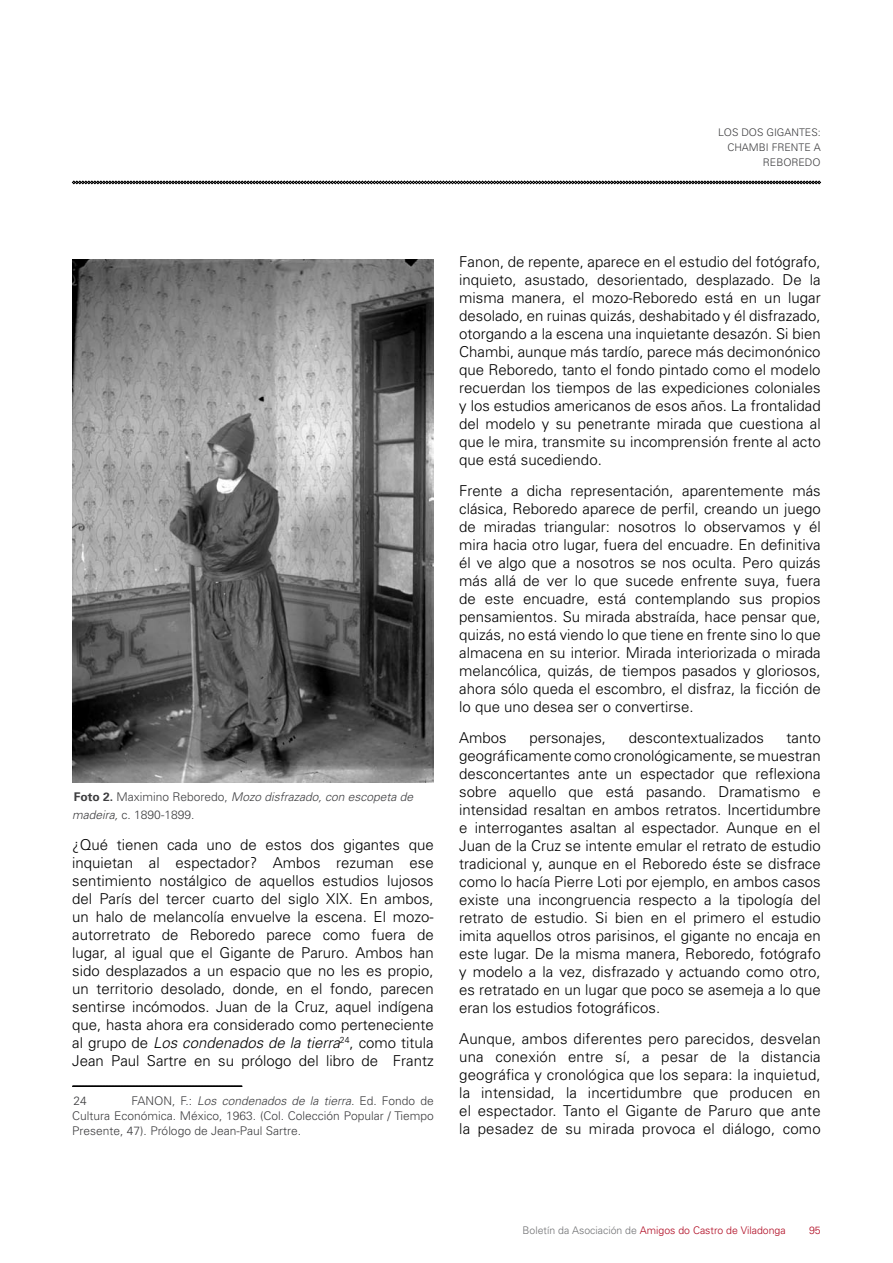
<style>
.page{position:relative;width:893px;height:1263px;background:#fff}
.page>*{position:absolute;margin:0;border:0;box-sizing:border-box;transform-origin:0 0}
.t1{font:300 15px/18px "Univers";color:#000;text-align:justify}
.t2{font:300 12px/15px "Univers";color:#3e3e40;text-align:justify}
.t3{font:italic 300 12px/18px "Univers";color:#3e3e40}
.t4{font:300 10.5px "Univers";color:#af071f}
.t5{font:300 10.5px/15px "Univers";color:#3e3e40;text-align:right}
.s1{font-weight:700;font-style:normal}
.s2{font-style:normal}
.s3{font-style:italic}
.s4{color:#707173}
</style>
<div class="page">
<svg style="left:72px;top:181px;width:749px;height:3px;background:#424242"></svg>
<img style="left:72px;top:260px;width:362px;height:522px">
<svg style="left:72px;top:1085px;width:171px;height:2px"></svg>
<p class="t5" style="left:718px;top:125px;width:104px">LOS DOS GIGANTES:<br>CHAMBI FRENTE A<br>REBOREDO</p>
<p class="t3" style="left:72px;top:788px;width:342px"><span class="s1">Foto 2.</span> <span class="s2">Maximino Reboredo,</span> Mozo disfrazado, con escopeta de madeira, <span class="s2">c. 1890-1899.</span></p>
<p class="t1" style="left:72px;top:835px;width:363px">¿Qué tienen cada uno de estos dos gigantes que inquietan al espectador? Ambos rezuman ese sentimiento nostálgico de aquellos estudios lujosos del París del tercer cuarto del siglo XIX. En ambos, un halo de melancolía envuelve la escena. El mozo&shy;autorretrato de Reboredo parece como fuera de lugar, al igual que el Gigante de Paruro. Ambos han sido desplazados a un espacio que no les es propio, un territorio desolado, donde, en el fondo, parecen sentirse incómodos. Juan de la Cruz, aquel indígena que, hasta ahora era considerado como perteneciente al grupo de <span class="s3">Los condenados de la tierra</span><sup>24</sup>, como titula Jean Paul Sartre en su prólogo del libro de Frantz</p>
<p class="t2" style="left:73px;top:1093px;width:15px">24</p>
<p class="t2" style="left:72px;top:1093px;width:363px;text-indent:59px">FANON, F.: <span class="s3">Los condenados de la tierra.</span> Ed. Fondo de Cultura Económica. México, 1963. (Col. Colección Popular / Tiempo Presente, 47). Prólogo de Jean-Paul Sartre.</p>
<p class="t1" style="left:459px;top:253px;width:363px">Fanon, de repente, aparece en el estudio del fotógrafo, inquieto, asustado, desorientado, desplazado. De la misma manera, el mozo-Reboredo está en un lugar desolado, en ruinas quizás, deshabitado y él disfrazado, otorgando a la escena una inquietante desazón. Si bien Chambi, aunque más tardío, parece más decimonónico que Reboredo, tanto el fondo pintado como el modelo recuerdan los tiempos de las expediciones coloniales y los estudios americanos de esos años. La frontalidad del modelo y su penetrante mirada que cuestiona al que le mira, transmite su incomprensión frente al acto que está sucediendo.</p>
<p class="t1" style="left:459px;top:481px;width:363px">Frente a dicha representación, aparentemente más clásica, Reboredo aparece de perfil, creando un juego de miradas triangular: nosotros lo observamos y él mira hacia otro lugar, fuera del encuadre. En definitiva él ve algo que a nosotros se nos oculta. Pero quizás más allá de ver lo que sucede enfrente suya, fuera de este encuadre, está contemplando sus propios pensamientos. Su mirada abstraída, hace pensar que, quizás, no está viendo lo que tiene en frente sino lo que almacena en su interior. Mirada interiorizada o mirada melancólica, quizás, de tiempos pasados y gloriosos, ahora sólo queda el escombro, el disfraz, la ficción de lo que uno desea ser o convertirse.</p>
<p class="t1" style="left:459px;top:728px;width:49px">Ambos</p>
<p class="t1" style="left:529px;top:728px;width:78px">personajes,</p>
<p class="t1" style="left:629px;top:728px;width:137px">descontextualizados</p>
<p class="t1" style="left:459px;top:728px;width:363px;text-indent:327px">tanto geográficamente como cronológicamente, se muestran desconcertantes ante un espectador que reflexiona sobre aquello que está pasando. Dramatismo e intensidad resaltan en ambos retratos. Incertidumbre e interrogantes asaltan al espectador. Aunque en el Juan de la Cruz se intente emular el retrato de estudio tradicional y, aunque en el Reboredo éste se disfrace como lo hacía Pierre Loti por ejemplo, en ambos casos existe una incongruencia respecto a la tipología del retrato de estudio. Si bien en el primero el estudio imita aquellos otros parisinos, el gigante no encaja en este lugar. De la misma manera, Reboredo, fotógrafo y modelo a la vez, disfrazado y actuando como otro, es retratado en un lugar que poco se asemeja a lo que eran los estudios fotográficos.</p>
<p class="t1" style="left:459px;top:1029px;width:363px">Aunque, ambos diferentes pero parecidos, desvelan una conexión entre sí, a pesar de la distancia geográfica y cronológica que los separa: la inquietud, la intensidad, la incertidumbre que producen en el espectador. Tanto el Gigante de Paruro que ante la pesadez de su mirada provoca el diálogo, como</p>
<p class="t4" style="left:523px;top:1223px;width:264px"><span class="s4">Boletín da Asociación de</span> Amigos do Castro de Viladonga</p>
<p class="t4" style="left:809px;top:1223px;width:13px">95</p>
</div>
